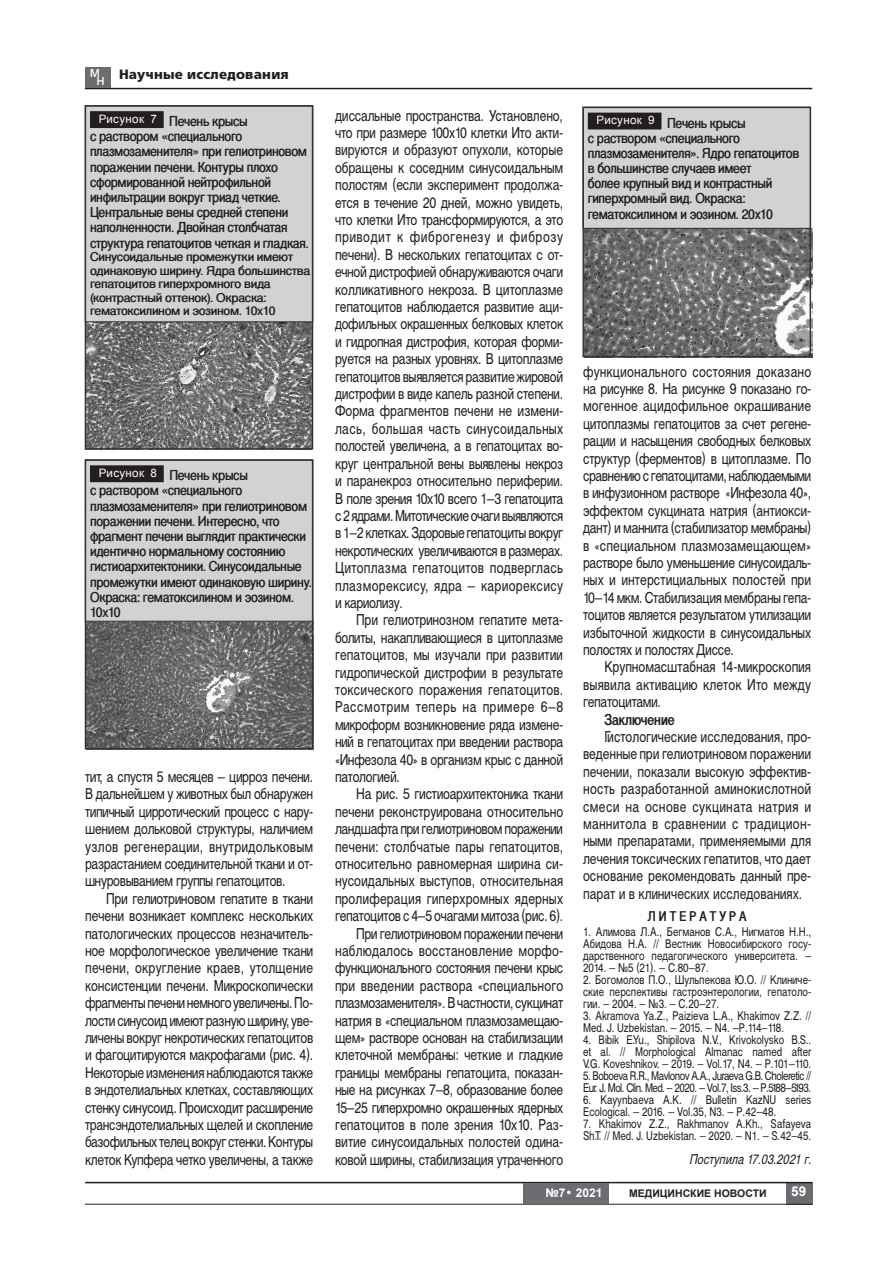
<style>
.page{position:relative;width:893px;height:1263px;background:#fff}
.page>*{position:absolute;margin:0;border:0;box-sizing:border-box;transform-origin:0 0}
.Мн_осн_9{font:15px/17.4px "Helvetica Narrow";letter-spacing:-.02em;color:#231f20;text-align:justify}
.Мн_осн_9-2{font:700 15px "Helvetica Narrow";color:#231f20}
.t1{font:15px "Arial";color:#fff}
.Имя_таблицы{font:700 13.5px/15.1px "Nimbus Sans";letter-spacing:-.03em;color:#231f20;scale:.89 1}
.Поступила{font:italic 13.5px "Helvetica Narrow";color:#231f20}
.Верхний_левый_колонт{font:700 13.5px "Foreigner";letter-spacing:.02em;color:#231f20}
.ЛитЗаг{font:700 13.5px "Helvetica Narrow";color:#231f20}
.t2{font:700 13.5px "Arial";color:#fff}
.ЛитКурс{font:12px/12px "Helvetica Narrow";color:#231f20;text-align:justify}
.Имя_таблицы-2{font:700 12px/13.5px "Nimbus Sans";letter-spacing:-.025em;color:#231f20}
.ЛитКурс-2{font:12px/12px "Helvetica Narrow";letter-spacing:-.04em;color:#231f20}
.t3{font:700 12px "Arial";color:#fff}
.Рисунок{font:11.55px "Arial";letter-spacing:.025em;color:#fff}
.t4{font:700 10.5px "Arial";color:#231f20}
</style>
<div class="page">
<hr style="left:85px;top:88px;width:727px;height:1px;background:#231f20">
<div style="left:786px;top:1182px;width:26px;height:22px;background:#6c6d70"></div>
<hr style="left:85px;top:1182px;width:727px;height:1px;background:#231f20">
<hr style="left:85px;top:1204px;width:727px;height:1px;background:#231f20">
<div style="left:523px;top:1183px;width:85px;height:21px;background:#6c6d70"></div>
<div style="left:85px;top:67px;width:25px;height:20px;background:#6c6d70"></div>
<img style="left:584px;top:229px;width:228px;height:128px">
<img style="left:87px;top:622px;width:224px;height:125px">
<img style="left:87px;top:322px;width:224px;height:126px">
<div style="left:85px;top:106px;width:228px;height:216px;background:#d1d2d4"></div>
<div style="left:91px;top:112px;width:72px;height:15px;background:#231f20"></div>
<div style="left:90px;top:111px;width:74px;height:17px;border:1px solid #231f20"></div>
<div style="left:85px;top:105px;width:228px;height:345px;border:1px solid #333"></div>
<div style="left:85px;top:460px;width:228px;height:161px;background:#d1d2d4"></div>
<div style="left:91px;top:466px;width:72px;height:15px;background:#231f20"></div>
<div style="left:90px;top:465px;width:74px;height:17px;border:1px solid #231f20"></div>
<div style="left:85px;top:459px;width:228px;height:290px;border:1px solid #333"></div>
<div style="left:583px;top:107px;width:228px;height:121px;background:#d1d2d4"></div>
<div style="left:583px;top:107px;width:228px;height:122px;border:1px solid #231f20"></div>
<div style="left:589px;top:113px;width:72px;height:16px;background:#231f20"></div>
<div style="left:582px;top:107px;width:229px;height:250px;border:1px solid #333"></div>
<p class="t1" style="left:90px;top:62px;width:12px">м</p>
<p class="t1" style="left:97px;top:70px;width:10px">н</p>
<p class="Верхний_левый_колонт" style="left:119px;top:67px;width:171px">Научные исследования</p>
<p class="Рисунок" style="left:99px;top:111px;width:60px">Рисунок 7</p>
<p class="Имя_таблицы" style="left:90px;top:114px;width:247px;text-indent:79px">Печень крысы<br>с раствором «специального плазмозаменителя» при гелиотриновом поражении печени. Контуры плохо сформированной нейтрофильной инфильтрации вокруг триад четкие.<br>Центральные вены средней степени наполненности. Двойная столбчатая структура гепатоцитов четкая и гладкая.</p>
<p class="Имя_таблицы-2" style="left:90px;top:250px;width:222px">Синусоидальные промежутки имеют одинаковую ширину. Ядра большинства гепатоцитов гиперхромного вида (контрастный оттенок). Окраска: гематоксилином и эозином. 10х10</p>
<p class="Рисунок" style="left:99px;top:465px;width:60px">Рисунок 8</p>
<p class="Имя_таблицы" style="left:90px;top:468px;width:251px;text-indent:79px">Печень крысы<br>с раствором «специального плазмозаменителя» при гелиотриновом поражении печени. Интересно, что фрагмент печени выглядит практически идентично нормальному состоянию гистиоархитектоники. Синусоидальные промежутки имеют одинаковую ширину.<br>Окраска: гематоксилином и эозином.<br>10х10</p>
<p class="Мн_осн_9" style="left:85px;top:768px;width:230px">тит, а спустя 5 месяцев – цирроз печени.<br>В дальнейшем у животных был обнаружен типичный цирротический процесс с нару&shy;шением дольковой структуры, наличием узлов регенерации, внутридольковым разрастанием соединительной ткани и от&shy;шнуровыванием группы гепатоцитов.</p>
<p class="Мн_осн_9" style="left:85px;top:890px;width:230px;text-indent:21px">При гелиотриновом гепатите в ткани печени возникает комплекс нескольких патологических процессов незначитель&shy;ное морфологическое увеличение ткани печени, округление краев, утолщение консистенции печени. Микроскопически фрагменты печени немного увеличены. По&shy;лости синусоид имеют разную ширину, уве&shy;личены вокруг некротических гепатоцитов и фагоцитируются макрофагами (рис. 4).<br>Некоторые изменения наблюдаются также в эндотелиальных клетках, составляющих стенку синусоид. Происходит расширение трансэндотелиальных щелей и скопление базофильных телец вокруг стенки. Контуры клеток Купфера четко увеличены, а также</p>
<p class="Мн_осн_9" style="left:335px;top:107px;width:230px">диссальные пространства. Установлено, что при размере 100x10 клетки Ито акти&shy;вируются и образуют опухоли, которые обращены к соседним синусоидальным полостям (если эксперимент продолжа&shy;ется в течение 20 дней, можно увидеть, что клетки Ито трансформируются, а это приводит к фиброгенезу и фиброзу печени). В нескольких гепатоцитах с от&shy;ечной дистрофией обнаруживаются очаги колликативного некроза. В цитоплазме гепатоцитов наблюдается развитие аци&shy;дофильных окрашенных белковых клеток и гидропная дистрофия, которая форми&shy;руется на разных уровнях. В цитоплазме гепатоцитов выявляется развитие жировой дистрофии в виде капель разной степени.<br>Форма фрагментов печени не измени&shy;лась, большая часть синусоидальных полостей увеличена, а в гепатоцитах во&shy;круг центральной вены выявлены некроз и паранекроз относительно периферии.<br>В поле зрения 10х10 всего 1–3 гепатоцита с2ядрами. Митотические очаги выявляются в1–2 клетках. Здоровые гепатоциты вокруг некротических увеличиваются в размерах.<br>Цитоплазма гепатоцитов подверглась плазморексису, ядра – кариорексису и кариолизу.</p>
<p class="Мн_осн_9" style="left:335px;top:611px;width:230px;text-indent:21px">При гелиотринозном гепатите мета&shy;болиты, накапливающиеся в цитоплазме гепатоцитов, мы изучали при развитии гидропической дистрофии в результате токсического поражения гепатоцитов.<br>Рассмотрим теперь на примере 6–8 микроформ возникновение ряда измене&shy;ний в гепатоцитах при введении раствора «Инфезола 40» в организм крыс с данной патологией.</p>
<p class="Мн_осн_9" style="left:335px;top:785px;width:230px;text-indent:21px">На рис. 5 гистиоархитектоника ткани печени реконструирована относительно ландшафта при гелиотриновом поражении печени: столбчатые пары гепатоцитов, относительно равномерная ширина си&shy;нусоидальных выступов, относительная пролиферация гиперхромных ядерных гепатоцитов с 4–5 очагами митоза (рис. 6).</p>
<p class="Мн_осн_9" style="left:335px;top:925px;width:230px;text-indent:21px">При гелиотриновом поражении печени наблюдалось восстановление морфо&shy;функционального состояния печени крыс при введении раствора «специального плазмозаменителя». Вчастности, сукцинат натрия в «специальном плазмозамещаю&shy;щем» растворе основан на стабилизации клеточной мембраны: четкие и гладкие границы мембраны гепатоцита, показан&shy;ные на рисунках 7–8, образование более 15–25 гиперхромно окрашенных ядерных гепатоцитов в поле зрения 10х10. Раз&shy;витие синусоидальных полостей одина&shy;ковой ширины, стабилизация утраченного</p>
<p class="Рисунок" style="left:596px;top:113px;width:60px">Рисунок 9</p>
<p class="Имя_таблицы" style="left:588px;top:115px;width:239px;text-indent:79px">Печень крысы<br>с раствором «специального плазмозаменителя». Ядро гепатоцитов в большинстве случаев имеет<br>более крупный вид и контрастный гиперхромный вид. Окраска: гематоксилином и эозином. 20х10</p>
<p class="Мн_осн_9" style="left:583px;top:363px;width:230px">функционального состояния доказано на рисунке 8. На рисунке 9 показано го&shy;могенное ацидофильное окрашивание цитоплазмы гепатоцитов за счет регене&shy;рации и насыщения свободных белковых структур (ферментов) в цитоплазме. По сравнению с гепатоцитами, наблюдаемыми в инфузионном растворе «Инфезола 40», эффектом сукцината натрия (антиокси&shy;дант) и маннита (стабилизатор мембраны) в «специальном плазмозамещающем» растворе было уменьшение синусоидаль&shy;ных и интерстициальных полостей при 10–14 мкм. Стабилизация мембраны гепа&shy;тоцитов является результатом утилизации избыточной жидкости в синусоидальных полостях и полостях Диссе.</p>
<p class="Мн_осн_9" style="left:583px;top:658px;width:230px;text-indent:21px">Крупномасштабная 14-микроскопия выявила активацию клеток Ито между гепатоцитами.</p>
<p class="Мн_осн_9-2" style="left:604px;top:711px;width:72px">Заключение</p>
<p class="Мн_осн_9" style="left:583px;top:728px;width:230px;text-indent:21px">Гистологические исследования, про&shy;веденные при гелиотриновом поражении печении, показали высокую эффектив&shy;ность разработанной аминокислотной смеси на основе сукцината натрия и маннитола в сравнении с традицион&shy;ными препаратами, применяемыми для лечения токсических гепатитов, что дает основание рекомендовать данный пре&shy;парат и в клинических исследованиях.</p>
<p class="ЛитЗаг" style="left:648px;top:909px;width:100px">Л И Т Е Р А Т УР А</p>
<p class="ЛитКурс" style="left:583px;top:926px;width:230px">1. Алимова Л.А., Бегманов С.А., Нигматов Н.Н., Абидова Н.А. // Вестник Новосибирского госу&shy;дарственного педагогического университета. – 2014. – №5 (21). – С.80–87.</p>
<p class="ЛитКурс" style="left:583px;top:974px;width:230px">2. Богомолов П.О., Шульпекова Ю.О. // Клиниче&shy;ские перспективы гастроэнтерологии, гепатоло&shy;гии. – 2004. – №3. – С.20–27.</p>
<p class="ЛитКурс" style="left:583px;top:1010px;width:230px">3. Akramova Ya.Z., Paizieva L.A., Khakimov Z.Z. //<br>Med. J. Uzbekistan. – 2015. – N4. –P.114–118.</p>
<p class="ЛитКурс" style="left:583px;top:1034px;width:230px">4. Bibik E.Yu., Shipilova N.V., Krivokolysko B.S.. et al. // Morphological Almanac named after V.G. Koveshnikov. – 2019. – Vol.17, N4. – P.101–110.</p>
<p class="ЛитКурс-2" style="left:583px;top:1070px;width:230px">5. Boboeva R.R., Mavlonov A.A., Juraeva G.B. Choleretic //<br>Eur. J. Mol. Clin. Med. – 2020. – Vol.7, Iss.3. – P.5188–5193.</p>
<p class="ЛитКурс" style="left:583px;top:1094px;width:230px">6. Kayynbaeva A.K. // Bulletin KazNU series<br>Ecological. – 2016. – Vol.35, N3. – P.42–48.</p>
<p class="ЛитКурс" style="left:583px;top:1118px;width:230px">7. Khakimov Z.Z., Rakhmanov A.Kh., Safayeva<br>Sh.T. // Med. J. Uzbekistan. – 2020. – N1. – S.42–45.</p>
<p class="Поступила" style="left:689px;top:1152px;width:124px">Поступила 17.03.2021 г.</p>
<p class="t3" style="left:546px;top:1185px;width:58px">№7• 2021</p>
<p class="t4" style="left:629px;top:1186px;width:139px">МЕДИЦИНСКИЕ НОВОСТИ</p>
<p class="t2" style="left:791px;top:1183px;width:17px">59</p>
</div>
